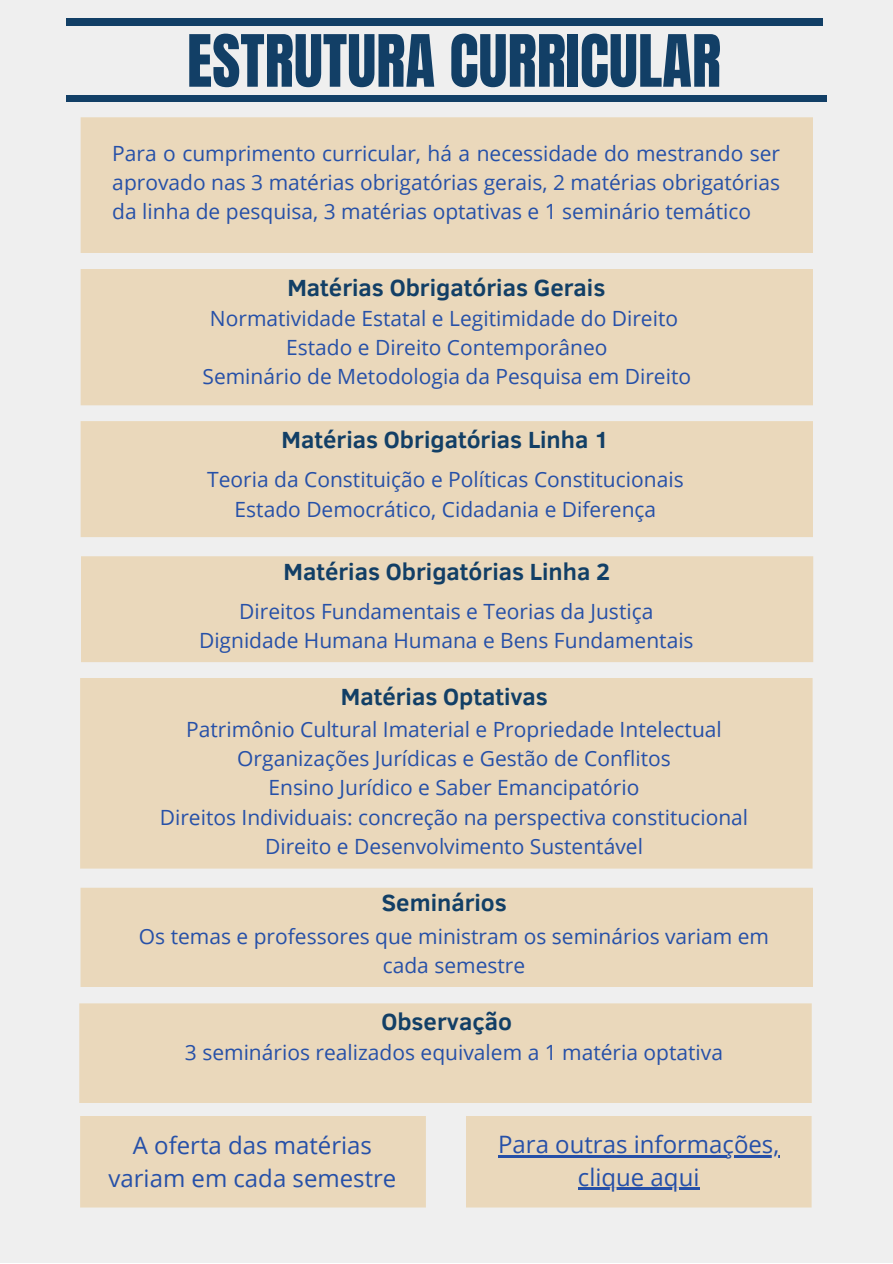
<style>
.page{position:relative;width:893px;height:1264px;background:#fff}
.page>*{position:absolute;margin:0;border:0;box-sizing:border-box;transform-origin:0 0}
.t1{font:61.2px "Anton";color:#123f66}
.t2{font:700 24px "Clear Sans";color:#123f66}
.t3{font:24px/32.5px "Open Sans";color:#2650a8;text-align:center}
.t4{font:21px/29.2px "Open Sans";color:#2650a8;text-align:justify}
</style>
<div class="page">
<div style="left:0;top:0;width:892px;height:1262px;background:#efefef"></div>
<div style="left:66px;top:19px;width:757px;height:6px;background:#123f66"></div>
<div style="left:66px;top:95px;width:760px;height:7px;background:#123f66"></div>
<div style="left:466px;top:1116px;width:345px;height:91px;background:#ead8bb"></div>
<hr style="left:498px;top:1155px;width:281px;height:2px;background:#2650a8">
<hr style="left:578px;top:1187px;width:121px;height:2px;background:#2650a8">
<div style="left:81px;top:117px;width:732px;height:136px;background:#ead8bb"></div>
<div style="left:81px;top:269px;width:732px;height:136px;background:#ead8bb"></div>
<div style="left:81px;top:421px;width:732px;height:116px;background:#ead8bb"></div>
<div style="left:81px;top:556px;width:732px;height:106px;background:#ead8bb"></div>
<div style="left:80px;top:678px;width:732px;height:190px;background:#ead8bb"></div>
<div style="left:80px;top:1116px;width:346px;height:91px;background:#ead8bb"></div>
<div style="left:80px;top:887px;width:732px;height:100px;background:#ead8bb"></div>
<div style="left:79px;top:1003px;width:732px;height:99px;background:#ead8bb"></div>
<p class="t1" style="left:187px;top:17px;width:535px">ESTRUTURA CURRICULAR</p>
<p class="t4" style="left:112px;top:138px;width:669px">Para o cumprimento curricular, há a necessidade do mestrando ser aprovado nas 3 matérias obrigatórias gerais, 2 matérias obrigatórias da linha de pesquisa, 3 matérias optativas e 1 seminário temático</p>
<p class="t2" style="left:287px;top:270px;width:319px">Matérias Obrigatórias Gerais</p>
<p class="t4" style="left:210px;top:303px;width:469px">Normatividade Estatal e Legitimidade do Direito</p>
<p class="t4" style="left:286px;top:332px;width:323px">Estado e Direito Contemporâneo</p>
<p class="t4" style="left:202px;top:361px;width:490px">Seminário de Metodologia da Pesquisa em Direito</p>
<p class="t2" style="left:281px;top:422px;width:329px">Matérias Obrigatórias Linha 1</p>
<p class="t4" style="left:207px;top:464px;width:478px">Teoria da Constituição e Políticas Constitucionais</p>
<p class="t4" style="left:234px;top:494px;width:423px">Estado Democrático, Cidadania e Diferença</p>
<p class="t2" style="left:283px;top:554px;width:328px">Matérias Obrigatórias Linha 2</p>
<p class="t4" style="left:239px;top:596px;width:415px">Direitos Fundamentais e Teorias da Justiça</p>
<p class="t4" style="left:199px;top:625px;width:496px">Dignidade Humana Humana e Bens Fundamentais</p>
<p class="t2" style="left:341px;top:679px;width:209px">Matérias Optativas</p>
<p class="t4" style="left:186px;top:714px;width:537px">Patrimônio Cultural Imaterial e Propriedade Intelectual</p>
<p class="t4" style="left:237px;top:743px;width:435px">Organizações Jurídicas e Gestão de Conflitos</p>
<p class="t4" style="left:268px;top:772px;width:372px">Ensino Jurídico e Saber Emancipatório</p>
<p class="t4" style="left:160px;top:801px;width:590px">Direitos Individuais: concreção na perspectiva constitucional</p>
<p class="t4" style="left:265px;top:831px;width:379px">Direito e Desenvolvimento Sustentável</p>
<p class="t2" style="left:382px;top:885px;width:126px">Seminários</p>
<p class="t4" style="left:139px;top:921px;width:631px;text-align:center">Os temas e professores que ministram os seminários variam em cada semestre</p>
<p class="t2" style="left:381px;top:1004px;width:132px">Observação</p>
<p class="t4" style="left:185px;top:1037px;width:539px">3 seminários realizados equivalem a 1 matéria optativa</p>
<p class="t3" style="left:108px;top:1128px;width:289px">A oferta das matérias variam em cada semestre</p>
<p class="t3" style="left:498px;top:1127px;width:283px">Para outras informações, clique aqui</p>
</div>
